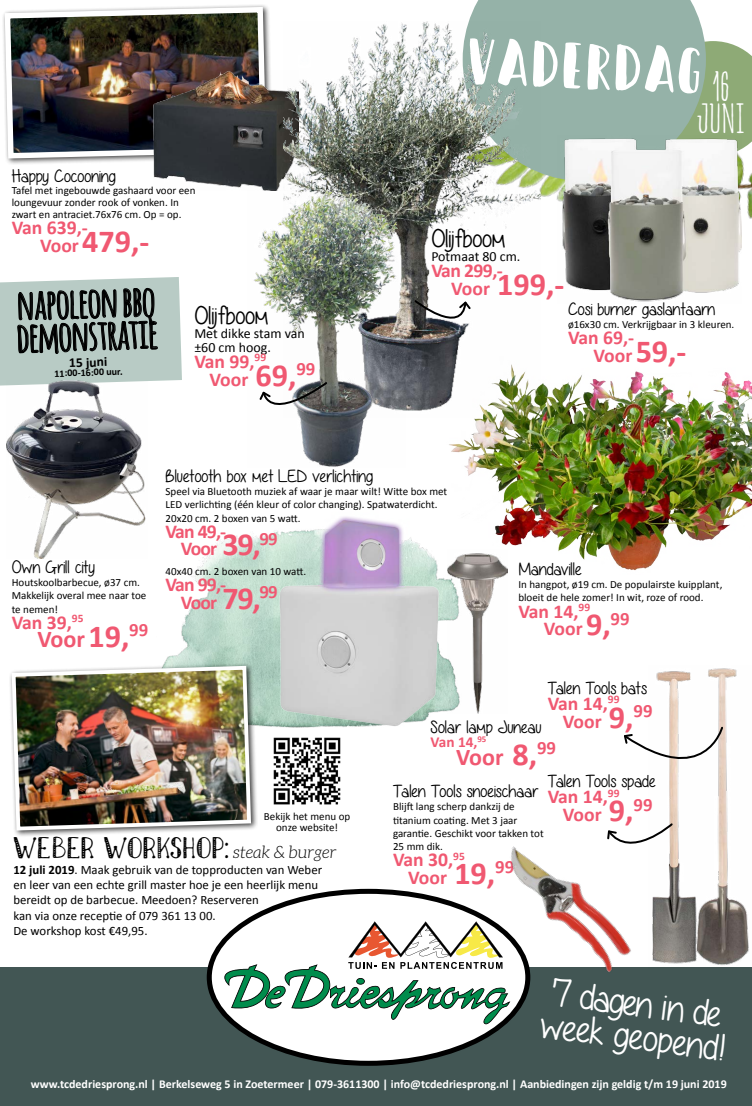
<style>
.page{position:relative;width:752px;height:1106px;background:#fff}
.page>*{position:absolute;margin:0;border:0;box-sizing:border-box;transform-origin:0 0}
.t1{font:68.1px "Happy Camper Regular";color:#fff}
.t2{font:42.6px "Nikolaidis Hand";color:#000}
.t3{font:700 41.2px/32.6px "Amatic";color:#000}
.t4{font:38.5px/33.4px "Anjelika Rose";color:#fff}
.t5{font:700 32.1px "Calibri";color:#f05871}
.t6{font:29.7px/32px "Yarin";color:#fff;text-align:center}
.t7{font:25.4px "Anjelika Rose";color:#000}
.t8{font:700 24.1px "Calibri";color:#f05871}
.t9{font:700 24px "Calibri";color:#f05871}
.t10{font:700 19.6px/17.9px "Calibri";color:#f05871}
.t11{font:700 19.6px/17.9px "Calibri";letter-spacing:-.03em;color:#f05871}
.t12{font:17.9px "Anjelika Rose";color:#000}
.t13{font:italic 300 17px "Aleo";color:#000}
.t14{font:700 15.3px "Calibri";color:#f05871}
.t15{font:13.9px/13.9px "Calibri";color:#000}
.t16{font:700 13.6px "Calibri";color:#000}
.t17{font:12.8px/15.3px "Calibri";color:#000}
.t18{font:700 12px "Calibri";color:#fff}
.t19{font:11px/13.2px "Calibri";color:#000}
.t20{font:700 10.1px "Calibri";color:#000}
.s1{font-size:19.6px}
.s2{font-size:32.1px}
.s3{font-weight:700}
</style>
<div class="page">
<img style="left:165px;top:535px;width:105px;height:192px">
<img style="left:449px;top:371px;width:302px;height:203px">
<div style="left:0;top:967px;width:751px;height:139px;background:#425654"></div>
<svg style="left:207px;top:888px;width:323px;height:177px;fill:#fff"></svg>
<svg style="left:211px;top:921px;width:299px;height:106px"></svg>
<img style="left:539px;top:158px;width:212px;height:88px">
<div style="left:705px;top:41px;width:46px;height:108px;background:#8eaa76"></div>
<div style="left:469px;top:0;width:236px;height:181px;background:#95b2a8"></div>
<svg style="left:0;top:277px;width:182px;height:109px;background:#a0b0ab"></svg>
<img style="left:494px;top:846px;width:137px;height:131px">
<img style="left:652px;top:668px;width:97px;height:298px">
<img style="left:270px;top:496px;width:182px;height:232px">
<div style="left:8px;top:662px;width:250px;height:176px;background:#000;opacity:.75"></div>
<img style="left:10px;top:664px;width:243px;height:168px">
<div style="left:2px;top:4px;width:271px;height:162px;background:#000;opacity:.75"></div>
<img style="left:2px;top:4px;width:267px;height:157px">
<img style="left:154px;top:71px;width:129px;height:119px">
<svg style="left:624px;top:725px;width:99px;height:65px"></svg>
<svg style="left:605px;top:822px;width:68px;height:38px"></svg>
<img style="left:557px;top:135px;width:184px;height:167px">
<img style="left:283px;top:21px;width:256px;height:396px">
<svg style="left:413px;top:299px;width:59px;height:38px"></svg>
<img style="left:6px;top:380px;width:141px;height:178px">
<img style="left:447px;top:550px;width:59px;height:163px">
<img style="left:254px;top:190px;width:151px;height:277px">
<svg style="left:258px;top:381px;width:70px;height:42px"></svg>
<img style="left:273px;top:737px;width:68px;height:68px">
<h3 class="t12" style="left:12px;top:166px;width:105px">Happy Cocooning</h3>
<p class="t19" style="left:12px;top:184px;width:185px;line-height:12px">Tafel met ingebouwde gashaard voor een loungevuur zonder rook of vonken. In zwart en antraciet.76x76 cm. Op = op.</p>
<h3 class="t11" style="left:12px;top:218px;width:78px">Van 639,-</h3>
<h3 class="t5" style="left:40px;top:222px;width:111px"><span class="s1">Voor</span> 479,-</h3>
<h3 class="t3" style="left:15px;top:287px;width:142px;rotate:-2deg">napoleon bbq demonstratie</h3>
<p class="t16" style="left:69px;top:354px;width:40px;rotate:-2deg">15 juni</p>
<p class="t20" style="left:54px;top:367px;width:70px;rotate:-2deg">11:00-16:00 uur.</p>
<h3 class="t7" style="left:194px;top:301px;width:75px">Olijfboom</h3>
<p class="t15" style="left:194px;top:325px;width:112px">Met dikke stam van ±60 cm hoog.</p>
<h3 class="t10" style="left:209px;top:351px;width:107px;text-indent:-15px">Van 99,<sup>99<br></sup>Voor <span class="s2">69,</span><sup>99</sup></h3>
<h1 class="t1" style="left:467px;top:25px;width:238px;rotate:3deg">vaderdag</h1>
<h3 class="t6" style="left:697px;top:71px;width:49px">16 juni</h3>
<h3 class="t7" style="left:431px;top:224px;width:75px">Olijfboom</h3>
<p class="t15" style="left:431px;top:249px;width:90px">Potmaat 80 cm.</p>
<h3 class="t11" style="left:431px;top:261px;width:73px">Van 299,-</h3>
<h3 class="t5" style="left:451px;top:265px;width:114px"><span class="s1">Voor</span> 199,-</h3>
<h3 class="t12" style="left:567px;top:299px;width:148px">Cosi burner gaslantaarn</h3>
<p class="t19" style="left:567px;top:317px;width:168px">ø16x30 cm. Verkrijgbaar in 3 kleuren.</p>
<h3 class="t10" style="left:593px;top:328px;width:94px;text-indent:-26px">Van 69,-<br>Voor <span class="s2">59,-</span></h3>
<h3 class="t12" style="left:12px;top:557px;width:84px">Own Grill city</h3>
<p class="t19" style="left:12px;top:575px;width:136px">Houtskoolbarbecue, ø37 cm.<br>Makkelijk overal mee naar toe te nemen!</p>
<h3 class="t11" style="left:12px;top:612px;width:73px">Van 39,<sup>95</sup></h3>
<h3 class="t8" style="left:37px;top:623px;width:112px">Voor<span class="s2">19,</span><sup>99</sup></h3>
<h3 class="t12" style="left:165px;top:466px;width:208px">Bluetooth box met LED verlichting</h3>
<p class="t19" style="left:165px;top:484px;width:283px">Speel via Bluetooth muziek af waar je maar wilt! Witte box met<br>LED verlichting (één kleur of color changing). Spatwaterdicht.<br>20x20 cm. 2 boxen van 5 watt.</p>
<h3 class="t11" style="left:181px;top:521px;width:98px;text-indent:-15px">Van 49,-<br>Voor <span class="s2">39,</span><sup>99</sup></h3>
<p class="t19" style="left:165px;top:564px;width:142px">40x40 cm. 2 boxen van 10 watt.</p>
<h3 class="t11" style="left:181px;top:574px;width:98px;text-indent:-15px">Van 99,-<br>Voor <span class="s2">79,</span><sup>99</sup></h3>
<h3 class="t12" style="left:518px;top:559px;width:65px">Mandaville</h3>
<p class="t19" style="left:518px;top:577px;width:205px">In hangpot, ø19 cm. De populairste kuipplant, bloeit de hele zomer! In wit, roze of rood.</p>
<h3 class="t10" style="left:543px;top:601px;width:87px;text-indent:-26px">Van 14,<sup>99<br></sup>Voor <span class="s2">9,</span><sup>99</sup></h3>
<h3 class="t12" style="left:547px;top:677px;width:100px">Talen Tools bats</h3>
<h3 class="t10" style="left:562px;top:693px;width:91px;text-indent:-15px">Van 14,<sup>99<br></sup>Voor <span class="s2">9,</span><sup>99</sup></h3>
<h3 class="t12" style="left:430px;top:716px;width:112px">Solar lamp Juneau</h3>
<h3 class="t14" style="left:430px;top:732px;width:57px">Van 14,<sup>95</sup></h3>
<h3 class="t9" style="left:456px;top:742px;width:101px">Voor <span class="s2">8,</span><sup>99</sup></h3>
<p class="t19" style="left:264px;top:810px;width:88px;line-height:11px;text-align:center">Bekijk het menu op onze website!</p>
<h2 class="t2" style="left:13px;top:830px;width:217px">WEBER WORKSHOP:</h2>
<h3 class="t13" style="left:233px;top:843px;width:105px">steak &amp; burger</h3>
<p class="t17" style="left:13px;top:861px;width:310px"><span class="s3">12 juli 2019</span>. Maak gebruik van de topproducten van Weber en leer van een echte grill master hoe je een heerlijk menu bereidt op de barbecue. Meedoen? Reserveren<br>kan via onze receptie of 079 361 13 00.<br>De workshop kost €49,95.</p>
<h3 class="t12" style="left:547px;top:771px;width:109px">Talen Tools spade</h3>
<h3 class="t10" style="left:562px;top:787px;width:91px;text-indent:-15px">Van 14,<sup>99<br></sup>Voor <span class="s2">9,</span><sup>99</sup></h3>
<h3 class="t12" style="left:393px;top:781px;width:146px">Talen Tools snoeischaar</h3>
<p class="t19" style="left:393px;top:799px;width:152px">Blijft lang scherp dankzij de titanium coating. Met 3 jaar garantie. Geschikt voor takken tot<br>25 mm dik.</p>
<h3 class="t10" style="left:408px;top:849px;width:107px;text-indent:-15px">Van 30,<sup>95<br></sup>Voor <span class="s2">19,</span><sup>99</sup></h3>
<h3 class="t4" style="left:546px;top:972px;width:188px;rotate:8deg">7 dagen in de week geopend!</h3>
<p class="t18" style="left:31px;top:1076px;width:697px">www.tcdedriesprong.nl | Berkelseweg 5 in Zoetermeer | 079-3611300 | info@tcdedriesprong.nl | Aanbiedingen zijn geldig t/m 19 juni 2019</p>
</div>
